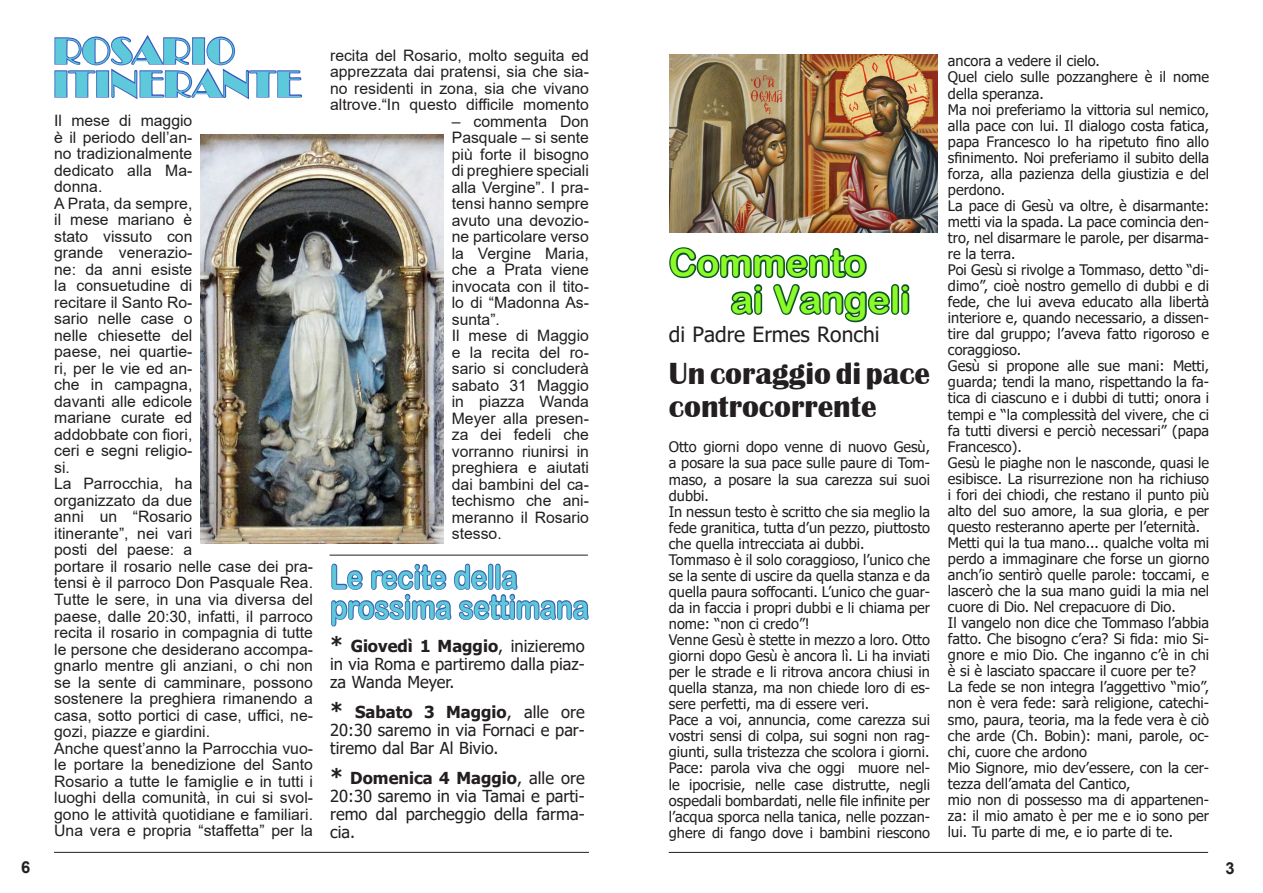
<style>
.page{position:relative;width:1263px;height:893px;background:#fff}
.page>*{position:absolute;margin:0;border:0;box-sizing:border-box;transform-origin:0 0}
.t1{font:38.1px/33px "Broadway";color:#5dc9db}
.t2{font:37.5px/36.8px "Arial Rounded MT Bold";color:#8bfb28}
.t3{font:33px/30px "Arial Rounded MT Bold";letter-spacing:-.01em;color:#5dc9db;scale:.84 1}
.t4{font:700 31.5px/33px "Britannic";color:#231f20}
.t5{font:21px "Tahoma";color:#231f20}
.t6{font:16.5px/18px "Tahoma";color:#231f20;text-align:justify}
.t7{font:700 16.5px "Arial";color:#231f20}
.t8{font:15.75px/16.5px "Arial";color:#231f20}
.t9{font:14.55px/16px "Tahoma";color:#231f20}
.s1{font-weight:700;font-size:21px}
.s2{font-weight:700}
</style>
<div class="page">
<svg style="left:669px;top:247px;width:241px;height:76px"></svg>
<img style="left:669px;top:54px;width:268px;height:179px">
<hr style="left:54px;top:852px;width:535px;height:1px;background:#231f20">
<hr style="left:669px;top:852px;width:539px;height:1px;background:#231f20">
<img style="left:201px;top:134px;width:242px;height:410px">
<svg style="left:54px;top:35px;width:248px;height:65px"></svg>
<svg style="left:331px;top:563px;width:258px;height:64px"></svg>
<hr style="left:330px;top:555px;width:258px;height:1px;background:#231f20">
<h1 class="t1" style="left:53px;top:34px;width:249px">ROSARIO<br>ITINERANTE</h1>
<p class="t8" style="left:54px;top:112px;width:260px">Il mese di maggio<br>è il periodo dell’an-<br>no tradizionalmente<br>dedicato alla Ma-<br>donna.<br>A Prata, da sempre,<br>il mese mariano è<br>stato vissuto con<br>grande venerazio-<br>ne: da anni esiste<br>la consuetudine di<br>recitare il Santo Ro-<br>sario nelle case o<br>nelle chiesette del<br>paese, nei quartie-<br>ri, per le vie ed an-<br>che in campagna,<br>davanti alle edicole<br>mariane curate ed<br>addobbate con fiori,<br>ceri e segni religio-<br>si.<br>La Parrocchia, ha<br>organizzato da due<br>anni un “Rosario<br>itinerante”, nei vari<br>posti del paese: a<br>portare il rosario nelle case dei pra&shy;tensi è il parroco Don Pasquale Rea.<br>Tutte le sere, in una via diversa del paese, dalle 20:30, infatti, il parroco recita il rosario in compagnia di tutte le persone che desiderano accompa&shy;gnarlo mentre gli anziani, o chi non se la sente di camminare, possono sostenere la preghiera rimanendo a casa, sotto portici di case, uffici, ne&shy;gozi, piazze e giardini.<br>Anche quest’anno la Parrocchia vuo&shy;le portare la benedizione del Santo<br>Rosario a tutte le famiglie e in tutti i luoghi della comunità, in cui si svol&shy;gono le attività quotidiane e familiari.<br>Una vera e propria “staffetta” per la</p>
<p class="t8" style="left:330px;top:47px;width:260px;text-align:justify">recita del Rosario, molto seguita ed apprezzata dai pratensi, sia che sia&shy;no residenti in zona, sia che vivano altrove.“In questo difficile momento</p>
<p class="t8" style="left:452px;top:113px;width:139px">– commenta Don<br>Pasquale – si sente più forte il bisogno di preghiere speciali alla Vergine”. I pra&shy;tensi hanno sempre avuto una devozio&shy;ne particolare verso la Vergine Maria, che a Prata viene invocata con il tito&shy;lo di “Madonna As&shy;sunta”.<br>Il mese di Maggio e la recita del ro&shy;sario si concluderà sabato 31 Maggio in piazza Wanda<br>Meyer alla presen&shy;za dei fedeli che vorranno riunirsi in preghiera e aiutati dai bambini del ca&shy;techismo che ani&shy;meranno il Rosario stesso.</p>
<h3 class="t3" style="left:330px;top:561px;width:310px">Le recite della prossima settimana</h3>
<p class="t6" style="left:330px;top:638px;width:256px"><span class="s1">*</span> <span class="s2">Giovedì 1 Maggio</span>, inizieremo in via Roma e partiremo dalla piaz&shy;za Wanda Meyer.</p>
<p class="t6" style="left:330px;top:704px;width:256px"><span class="s1">*</span> <span class="s2">Sabato 3 Maggio</span>, alle ore 20:30 saremo in via Fornaci e par&shy;tiremo dal Bar Al Bivio.</p>
<p class="t6" style="left:330px;top:770px;width:256px"><span class="s1">*</span> <span class="s2">Domenica 4 Maggio</span>, alle ore 20:30 saremo in via Tamai e parti&shy;remo dal parcheggio della farma&shy;cia.</p>
<h2 class="t2" style="left:731px;top:244px;width:181px;text-indent:-62px">Commento<br>ai Vangeli</h2>
<h3 class="t5" style="left:669px;top:320px;width:212px">di Padre Ermes Ronchi</h3>
<h3 class="t4" style="left:669px;top:357px;width:263px">Un coraggio di pace controcorrente</h3>
<p class="t9" style="left:669px;top:440px;width:263px">Otto giorni dopo venne di nuovo Gesù, a posare la sua pace sulle paure di Tom&shy;maso, a posare la sua carezza sui suoi dubbi.<br>In nessun testo è scritto che sia meglio la fede granitica, tutta d’un pezzo, piuttosto che quella intrecciata ai dubbi.<br>Tommaso è il solo coraggioso, l’unico che se la sente di uscire da quella stanza e da quella paura soffocanti. L’unico che guar&shy;da in faccia i propri dubbi e li chiama per nome: “non ci credo”!<br>Venne Gesù è stette in mezzo a loro. Otto giorni dopo Gesù è ancora lì. Li ha inviati per le strade e li ritrova ancora chiusi in quella stanza, ma non chiede loro di es&shy;sere perfetti, ma di essere veri.<br>Pace a voi, annuncia, come carezza sui vostri sensi di colpa, sui sogni non rag&shy;giunti, sulla tristezza che scolora i giorni.<br>Pace: parola viva che oggi muore nel&shy;le ipocrisie, nelle case distrutte, negli ospedali bombardati, nelle file infinite per l’acqua sporca nella tanica, nelle pozzan&shy;ghere di fango dove i bambini riescono</p>
<p class="t9" style="left:948px;top:54px;width:263px">ancora a vedere il cielo.<br>Quel cielo sulle pozzanghere è il nome della speranza.<br>Ma noi preferiamo la vittoria sul nemico, alla pace con lui. Il dialogo costa fatica, papa Francesco lo ha ripetuto fino allo sfinimento. Noi preferiamo il subito della forza, alla pazienza della giustizia e del perdono.<br>La pace di Gesù va oltre, è disarmante: metti via la spada. La pace comincia den&shy;tro, nel disarmare le parole, per disarma&shy;re la terra.<br>Poi Gesù si rivolge a Tommaso, detto “di&shy;dimo”, cioè nostro gemello di dubbi e di fede, che lui aveva educato alla libertà interiore e, quando necessario, a dissen&shy;tire dal gruppo; l’aveva fatto rigoroso e coraggioso.<br>Gesù si propone alle sue mani: Metti, guarda; tendi la mano, rispettando la fa&shy;tica di ciascuno e i dubbi di tutti; onora i tempi e “la complessità del vivere, che ci fa tutti diversi e perciò necessari” (papa Francesco).<br>Gesù le piaghe non le nasconde, quasi le esibisce. La risurrezione non ha richiuso i fori dei chiodi, che restano il punto più alto del suo amore, la sua gloria, e per questo resteranno aperte per l’eternità.<br>Metti qui la tua mano... qualche volta mi perdo a immaginare che forse un giorno anch’io sentirò quelle parole: toccami, e lascerò che la sua mano guidi la mia nel cuore di Dio. Nel crepacuore di Dio.<br>Il vangelo non dice che Tommaso l’abbia fatto. Che bisogno c’era? Si fida: mio Si&shy;gnore e mio Dio. Che inganno c’è in chi è si è lasciato spaccare il cuore per te?<br>La fede se non integra l’aggettivo “mio”, non è vera fede: sarà religione, catechi&shy;smo, paura, teoria, ma la fede vera è ciò che arde (Ch. Bobin): mani, parole, oc&shy;chi, cuore che ardono<br>Mio Signore, mio dev’essere, con la cer&shy;tezza dell’amata del Cantico,<br>mio non di possesso ma di appartenen&shy;za: il mio amato è per me e io sono per lui. Tu parte di me, e io parte di te.</p>
<p class="t7" style="left:21px;top:855px;width:11px">6</p>
<p class="t7" style="left:1225px;top:857px;width:11px">3</p>
</div>
